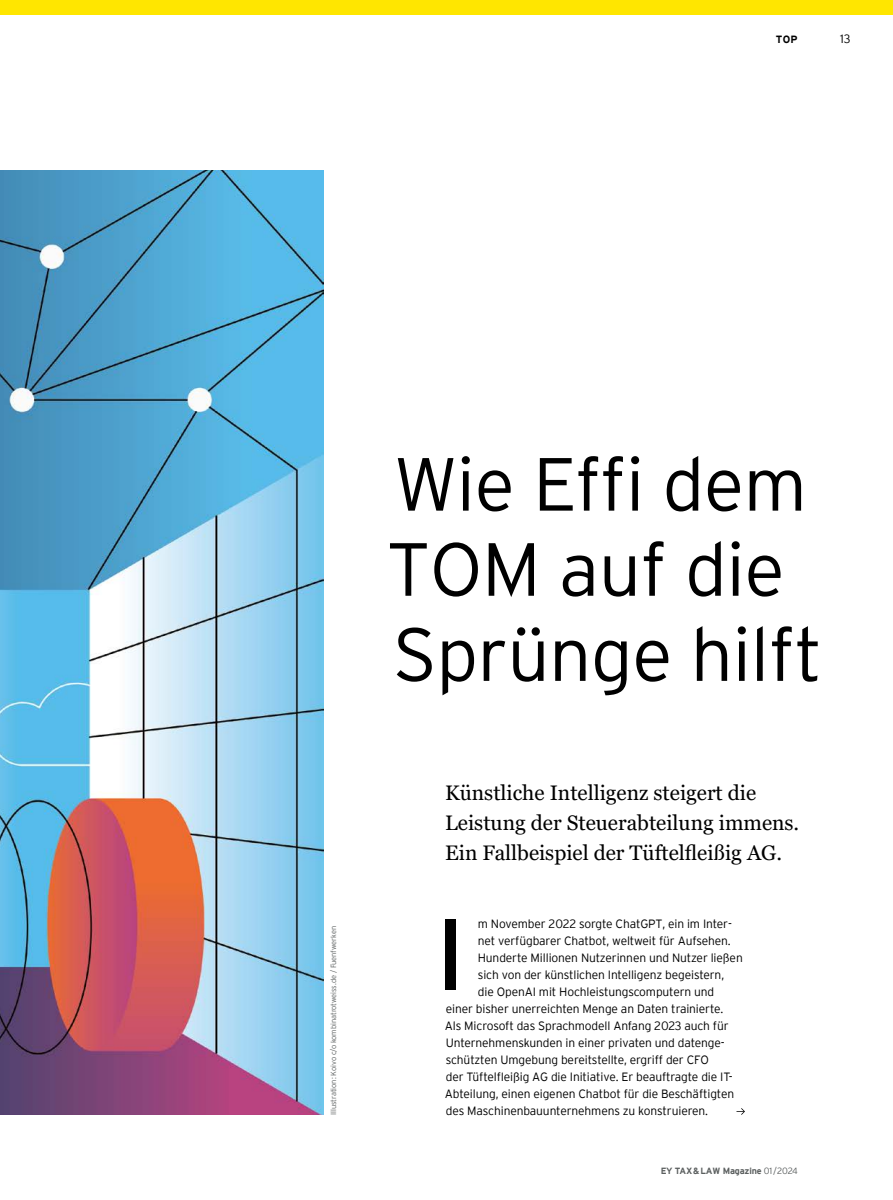
<style>
.page{position:relative;width:893px;height:1200px;background:#fff}
.page>*{position:absolute;margin:0;border:0;box-sizing:border-box;transform-origin:0 0}
.t1{font:100.05px "EY Interstate";color:#000}
.t2{font:300 75px/85.1px "EY Interstate";letter-spacing:-.01em;color:#000}
.t3{font:21px/29.7px "Georgia Pro";color:#000}
.t4{font:300 12px "EY Interstate";letter-spacing:-.01em;color:#000}
.t5{font:700 10.5px "EY Interstate";color:#000}
.t6{font:700 9px "EY Interstate";letter-spacing:-.02em;color:#5b5f5f}
.t7{font:300 7.5px "EY Interstate";letter-spacing:-.01em;color:#5b5f5f}
.s1{font-weight:300}
</style>
<div class="page">
<svg style="left:736px;top:1108px;width:9px;height:6px"></svg>
<img style="left:0;top:170px;width:323px;height:944px">
<div style="left:0;top:0;width:893px;height:15px;background:#ffe600"></div>
<p class="t5" style="left:776px;top:31px;width:23px">TOP</p>
<p class="t4" style="left:840px;top:30px;width:12px">13</p>
<p class="t7" style="left:328px;top:1114px;width:190px;rotate:-90deg">Illustration: Koivo c/o kombinatrotweiss.de / Fuenfwerken</p>
<h2 class="t2" style="left:386px;top:437px;width:438px">Wie Effi dem<br>TOM auf die<br>Sprünge hilft</h2>
<h3 class="t3" style="left:445px;top:778px;width:356px">Künstliche Intelligenz steigert die<br>Leistung der Steuerabteilung immens.<br>Ein Fallbeispiel der Tüftelfleißig AG.</h3>
<h1 class="t1" style="left:436px;top:882px;width:31px">I</h1>
<p class="t4" style="left:478px;top:914px;width:256px">m November 2022 sorgte ChatGPT, ein im Inter-</p>
<p class="t4" style="left:478px;top:931px;width:254px">net verfügbarer Chatbot, weltweit für Aufsehen.</p>
<p class="t4" style="left:478px;top:948px;width:266px">Hunderte Millionen Nutzerinnen und Nutzer ließen</p>
<p class="t4" style="left:478px;top:965px;width:248px">sich von der künstlichen Intelligenz begeistern,</p>
<p class="t4" style="left:478px;top:982px;width:238px">die OpenAI mit Hochleistungscomputern und</p>
<p class="t4" style="left:446px;top:999px;width:279px">einer bisher unerreichten Menge an Daten trainierte.</p>
<p class="t4" style="left:445px;top:1016px;width:285px">Als Microsoft das Sprachmodell Anfang 2023 auch für</p>
<p class="t4" style="left:446px;top:1033px;width:279px">Unternehmenskunden in einer privaten und datenge-</p>
<p class="t4" style="left:446px;top:1050px;width:265px">schützten Umgebung bereitstellte, ergriff der CFO</p>
<p class="t4" style="left:446px;top:1067px;width:288px">der Tüftelfleißig AG die Initiative. Er beauftragte die IT-</p>
<p class="t4" style="left:445px;top:1084px;width:291px">Abteilung, einen eigenen Chatbot für die Beschäftigten</p>
<p class="t4" style="left:446px;top:1101px;width:264px">des Maschinenbauunternehmens zu konstruieren.</p>
<p class="t6" style="left:661px;top:1164px;width:138px">EY TAX&amp;LAW Magazine <span class="s1">01/2024</span></p>
</div>
